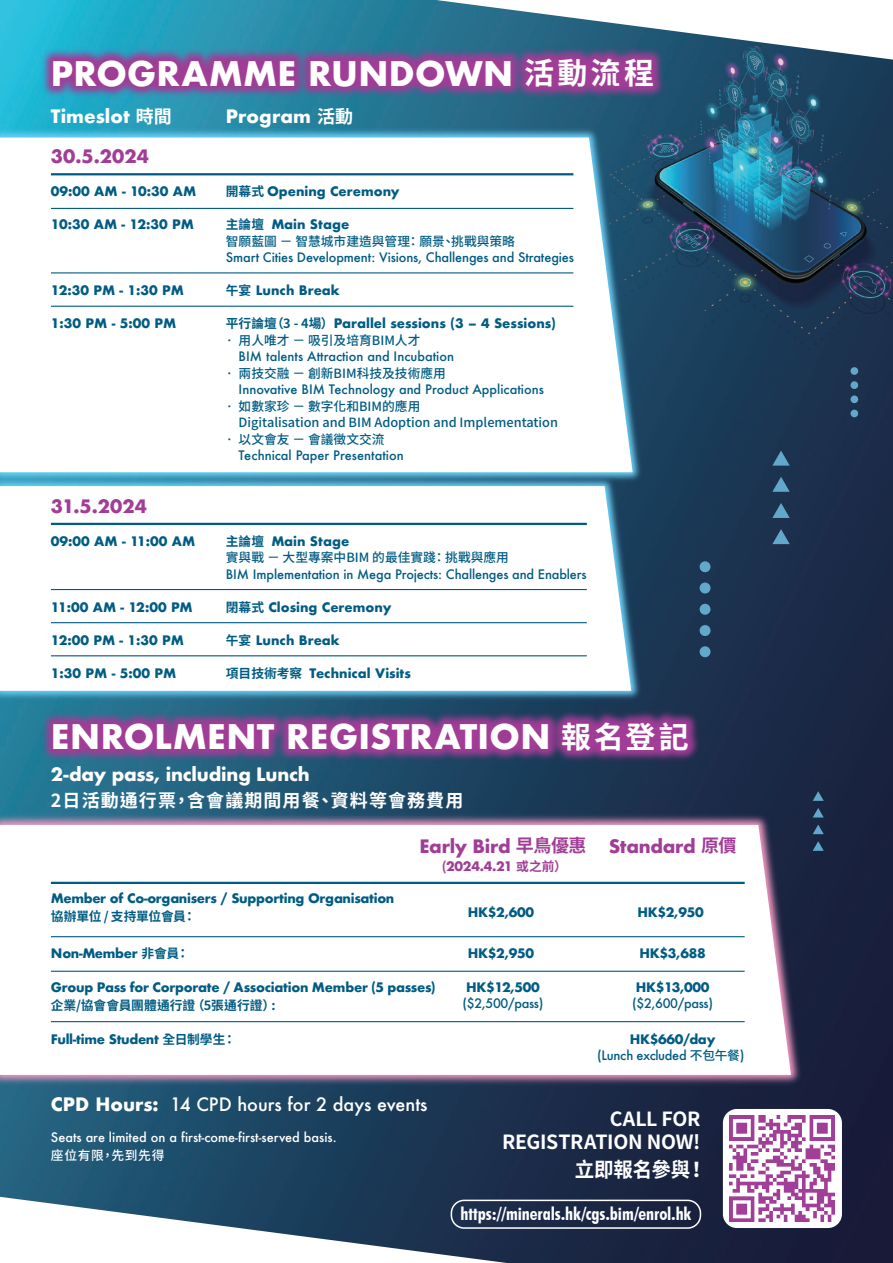
<style>
.page{position:relative;width:893px;height:1263px;background:#fff}
.page>*{position:absolute;margin:0;border:0;box-sizing:border-box;transform-origin:0 0}
.t1{font:700 33px "Futura";letter-spacing:.01em;color:#fff}
.t2{font:700 20.4px "Noto Sans CJ Ktc";letter-spacing:-.005em;color:#fff;scale:.95 1}
.t3{font:700 19.5px/22.5px "Noto Sans CJ Ktc";letter-spacing:-.015em;color:#fff;text-align:right}
.t4{font:700 18px "Futura";letter-spacing:-.005em;color:#fff}
.t5{font:700 18px "Futura";letter-spacing:-.015em;color:#a13d96}
.t6{font:700 condensed 18px "Futura BT";letter-spacing:-.005em;color:#fff}
.t7{font:500 18px "Futura";color:#fff}
.t8{font:700 18px "Noto Sans CJ Ktc";letter-spacing:.06em;color:#fff}
.t9{font:700 12.75px "Futura";letter-spacing:-.01em;color:#015c83}
.t10{font:500 12.75px/16.5px "Futura";letter-spacing:-.01em;color:#015c83;text-align:center}
.t11{font:500 12.75px "Noto Sans CJ Ktc";color:#015c83}
.t12{font:500 12.75px "Futura";color:#fff}
.t13{font:700 12.75px "Noto Sans CJ Ktc";letter-spacing:-.005em;color:#015c83}
.t14{font:700 12.75px "Futura";letter-spacing:-.025em;color:#a13d96}
.t15{font:500 12.75px "Noto Sans CJ Ktc";letter-spacing:.05em;color:#fff}
.s1{font-family:"Noto Sans CJ Ktc";font-size:30px}
.s2{font-family:"Noto Sans CJ Ktc"}
.s3{font-weight:700}
</style>
<div class="page">
<img style="left:0;top:60px;width:893px;height:1203px">
<svg style="left:0;top:1197px;width:507px;height:66px"></svg>
<svg style="left:714px;top:36px;width:179px;height:24px"></svg>
<img style="left:0;top:767px;width:849px;height:366px">
<svg style="left:0;top:825px;width:791px;height:250px"></svg>
<img style="left:633px;top:177px;width:58px;height:353px">
<svg style="left:0;top:177px;width:633px;height:251px"></svg>
<svg style="left:813px;top:841px;width:11px;height:10px"></svg>
<svg style="left:813px;top:825px;width:11px;height:9px"></svg>
<svg style="left:813px;top:808px;width:11px;height:9px"></svg>
<svg style="left:813px;top:791px;width:11px;height:10px"></svg>
<img style="left:0;top:0;width:714px;height:177px">
<img style="left:0;top:658px;width:749px;height:183px">
<svg style="left:772px;top:529px;width:18px;height:15px"></svg>
<svg style="left:772px;top:503px;width:18px;height:15px"></svg>
<svg style="left:772px;top:477px;width:18px;height:15px"></svg>
<svg style="left:772px;top:451px;width:18px;height:15px"></svg>
<svg style="left:700px;top:588px;width:11px;height:53px"></svg>
<svg style="left:850px;top:385px;width:8px;height:21px"></svg>
<div style="left:723px;top:1109px;width:119px;height:119px;background:#fff;border-radius:14px"></div>
<img style="left:730px;top:1116px;width:105px;height:105px">
<div style="left:451px;top:1199px;width:250px;height:30px;border:2px solid #fff;border-radius:13px"></div>
<hr style="left:51px;top:173px;width:522px;height:2px;background:#015c83">
<hr style="left:51px;top:208px;width:522px;height:1px;background:#015c83">
<hr style="left:51px;top:272px;width:522px;height:1px;background:#015c83">
<hr style="left:51px;top:306px;width:522px;height:1px;background:#015c83">
<img style="left:0;top:428px;width:689px;height:321px">
<svg style="left:0;top:486px;width:631px;height:205px"></svg>
<hr style="left:51px;top:523px;width:536px;height:2px;background:#015c83">
<hr style="left:51px;top:589px;width:536px;height:1px;background:#015c83">
<hr style="left:51px;top:622px;width:536px;height:1px;background:#015c83">
<hr style="left:51px;top:655px;width:536px;height:1px;background:#015c83">
<hr style="left:51px;top:936px;width:694px;height:1px;background:#015c83">
<hr style="left:51px;top:882px;width:694px;height:2px;background:#015c83">
<hr style="left:51px;top:971px;width:694px;height:1px;background:#015c83">
<hr style="left:51px;top:1021px;width:694px;height:1px;background:#015c83">
<h1 class="t1" style="left:51px;top:49px;width:605px">PROGRAMME RUNDOWN <span class="s1">活動流程</span></h1>
<h3 class="t4" style="left:51px;top:103px;width:123px">Timeslot <span class="s2">時間</span></h3>
<h3 class="t4" style="left:226px;top:103px;width:129px">Program <span class="s2">活動</span></h3>
<h3 class="t5" style="left:51px;top:143px;width:100px">30.5.2024</h3>
<p class="t9" style="left:51px;top:182px;width:147px">09:00 AM - 10:30 AM</p>
<p class="t9" style="left:51px;top:215px;width:144px">10:30 AM - 12:30 PM</p>
<p class="t9" style="left:51px;top:281px;width:135px">12:30 PM - 1:30 PM</p>
<p class="t9" style="left:51px;top:314px;width:127px">1:30 PM - 5:00 PM</p>
<h3 class="t5" style="left:51px;top:493px;width:98px">31.5.2024</h3>
<p class="t9" style="left:51px;top:531px;width:146px">09:00 AM - 11:00 AM</p>
<p class="t9" style="left:51px;top:597px;width:143px">11:00 AM - 12:00 PM</p>
<p class="t9" style="left:51px;top:630px;width:135px">12:00 PM - 1:30 PM</p>
<p class="t9" style="left:51px;top:663px;width:127px">1:30 PM - 5:00 PM</p>
<p class="t9" style="left:226px;top:182px;width:175px"><span class="s2">開幕式</span> Opening Ceremony</p>
<p class="t9" style="left:226px;top:215px;width:125px"><span class="s2">主論壇</span> Main Stage</p>
<p class="t11" style="left:226px;top:234px;width:291px">智願藍圖 － 智慧城市建造與管理： 願景、挑戰與策略</p>
<p class="t10" style="left:226px;top:249px;width:350px">Smart Cities Development: Visions, Challenges and Strategies</p>
<p class="t9" style="left:226px;top:281px;width:115px"><span class="s2">午宴</span> Lunch Break</p>
<p class="t9" style="left:226px;top:314px;width:332px"><span class="s2">平行論壇（3 - 4場）</span>Parallel sessions (3 – 4 Sessions)</p>
<p class="t11" style="left:226px;top:333px;width:196px">· 用人唯才 － 吸引及培育BIM人才</p>
<p class="t10" style="left:239px;top:348px;width:217px">BIM talents Attraction and Incubation</p>
<p class="t11" style="left:226px;top:366px;width:222px">· 兩技交融 － 創新BIM科技及技術應用</p>
<p class="t10" style="left:239px;top:381px;width:307px">Innovative BIM Technology and Product Applications</p>
<p class="t11" style="left:226px;top:399px;width:196px">· 如數家珍 － 數字化和BIM的應用</p>
<p class="t11" style="left:239px;top:415px;width:321px">Digitalisation and BIM Adoption and Implementation</p>
<p class="t11" style="left:226px;top:432px;width:160px">· 以文會友 － 會議徵文交流</p>
<p class="t10" style="left:239px;top:447px;width:167px">Technical Paper Presentation</p>
<p class="t9" style="left:226px;top:531px;width:125px"><span class="s2">主論壇</span> Main Stage</p>
<p class="t11" style="left:226px;top:550px;width:285px">實與戰 － 大型專案中BIM 的最佳實踐： 挑戰與應用</p>
<p class="t10" style="left:226px;top:565px;width:362px">BIM Implementation in Mega Projects: Challenges and Enablers</p>
<p class="t9" style="left:226px;top:597px;width:167px"><span class="s2">閉幕式</span> Closing Ceremony</p>
<p class="t9" style="left:226px;top:630px;width:115px"><span class="s2">午宴</span> Lunch Break</p>
<p class="t9" style="left:226px;top:663px;width:187px"><span class="s2">項目技術考察</span> Technical Visits</p>
<h1 class="t1" style="left:51px;top:713px;width:639px">ENROLMENT REGISTRATION <span class="s1">報名登記</span></h1>
<h3 class="t4" style="left:51px;top:761px;width:260px">2-day pass, including Lunch</h3>
<h3 class="t8" style="left:51px;top:791px;width:414px">2日活動通行票，含會議期間用餐、資料等會務費用</h3>
<h3 class="t5" style="left:419px;top:833px;width:169px">Early Bird <span class="s2">早鳥優惠</span></h3>
<p class="t14" style="left:442px;top:857px;width:126px"><span class="s2">(</span>2024.4.21 <span class="s2">或之前）</span></p>
<p class="t9" style="left:51px;top:889px;width:345px">Member of Co-organisers / Supporting Organisation</p>
<p class="t13" style="left:51px;top:909px;width:147px">協辦單位 / 支持單位會員：</p>
<p class="t9" style="left:51px;top:944px;width:140px">Non-Member <span class="s2">非會員：</span></p>
<p class="t9" style="left:51px;top:977px;width:386px">Group Pass for Corporate / Association Member (5 passes)</p>
<p class="t13" style="left:51px;top:998px;width:226px">企業/協會會員團體通行證（5張通行證）:</p>
<p class="t9" style="left:468px;top:903px;width:68px">HK$2,600</p>
<p class="t9" style="left:468px;top:944px;width:68px">HK$2,950</p>
<p class="t9" style="left:466px;top:977px;width:75px">HK$12,500</p>
<p class="t10" style="left:462px;top:995px;width:83px">($2,500/pass)</p>
<h3 class="t5" style="left:609px;top:833px;width:129px">Standard <span class="s2">原價</span></h3>
<p class="t9" style="left:637px;top:903px;width:68px">HK$2,950</p>
<p class="t9" style="left:639px;top:944px;width:68px">HK$3,688</p>
<p class="t9" style="left:636px;top:977px;width:75px">HK$13,000</p>
<p class="t10" style="left:632px;top:995px;width:83px">($2,600/pass)</p>
<p class="t9" style="left:51px;top:1029px;width:186px">Full-time Student <span class="s2">全日制學生：</span></p>
<p class="t10" style="left:597px;top:1030px;width:149px"><span class="s3">HK$660/day<br></span>(Lunch excluded <span class="s2">不包午餐</span>)</p>
<h3 class="t7" style="left:51px;top:1092px;width:378px"><span class="s3">CPD Hours:</span> 14 CPD hours for 2 days events</h3>
<p class="t12" style="left:51px;top:1129px;width:287px">Seats are limited on a first-come-first-served basis.</p>
<p class="t15" style="left:51px;top:1148px;width:115px">座位有限，先到先得</p>
<h3 class="t3" style="left:502px;top:1108px;width:200px">CALL FOR<br>REGISTRATION NOW!</h3>
<h2 class="t2" style="left:575px;top:1158px;width:140px">立即報名參與！</h2>
<h3 class="t6" style="left:460px;top:1203px;width:232px">https://minerals.hk/cgs.bim/enrol.hk</h3>
</div>
